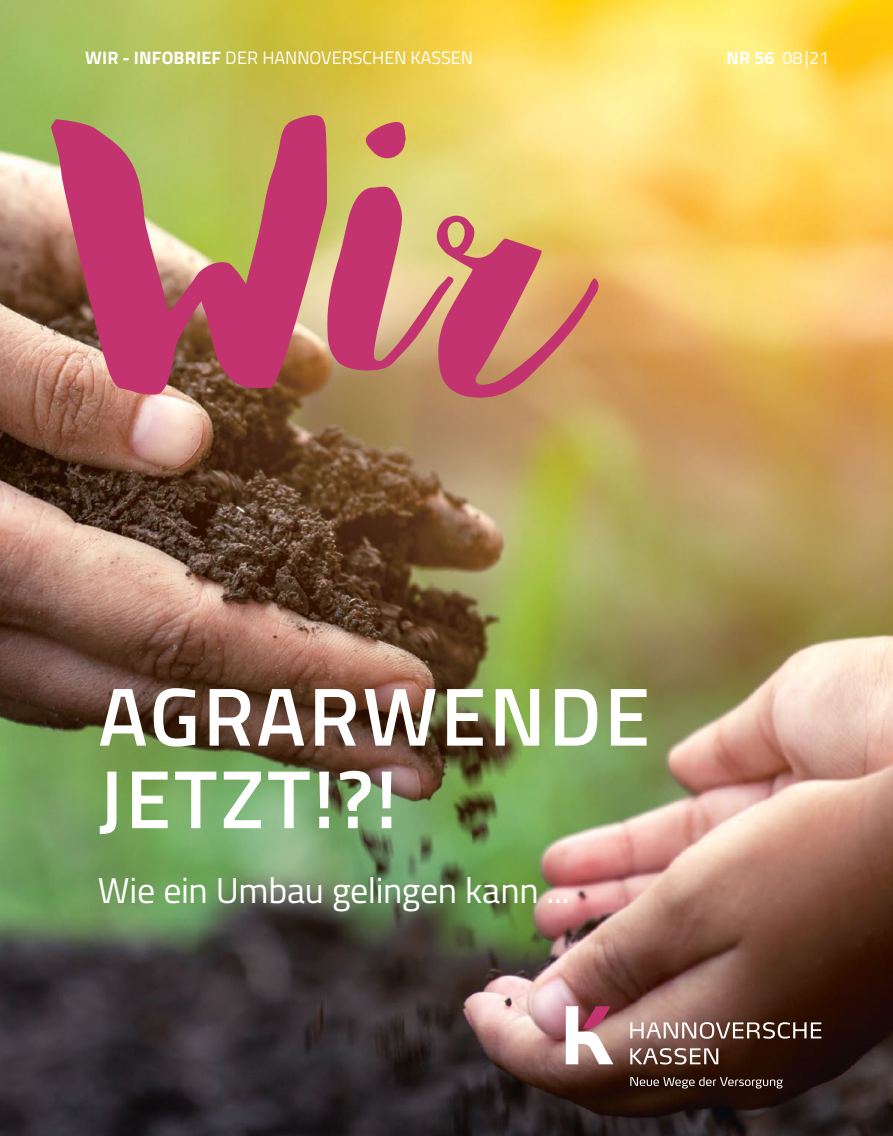
<style>
.page{position:relative;width:893px;height:1136px;background:#fff}
.page>*{position:absolute;margin:0;border:0;box-sizing:border-box;transform-origin:0 0}
.t1{font:384px "Helena";color:#c23370}
.t2{font:600 82.5px/82.5px "Titillium";letter-spacing:.035em;color:#fff}
.t3{font:36px "Titillium";letter-spacing:-.01em;color:#fff}
.t4{font:18px "Titillium";color:#fff}
.s1{font-weight:700}
</style>
<div class="page">
<img style="left:0;top:0;width:893px;height:1135px">
<svg style="left:630px;top:1076px;width:153px;height:12px;background:#513f39"></svg>
<svg style="left:630px;top:1047px;width:88px;height:17px"></svg>
<svg style="left:630px;top:1022px;width:191px;height:16px"></svg>
<svg style="left:566px;top:1006px;width:47px;height:58px"></svg>
<p class="t4" style="left:85px;top:44px;width:389px"><span class="s1">WIR - INFOBRIEF</span> DER HANNOVERSCHEN KASSEN</p>
<p class="t4" style="left:726px;top:44px;width:104px"><span class="s1">NR 56</span> 08|21</p>
<h1 class="t1" style="left:51px;top:14px;width:549px">Wir</h1>
<h2 class="t2" style="left:98px;top:671px;width:553px">AGRARWENDE<br>JETZT!?!</h2>
<h3 class="t3" style="left:98px;top:864px;width:473px">Wie ein Umbau gelingen kann ...</h3>
</div>
